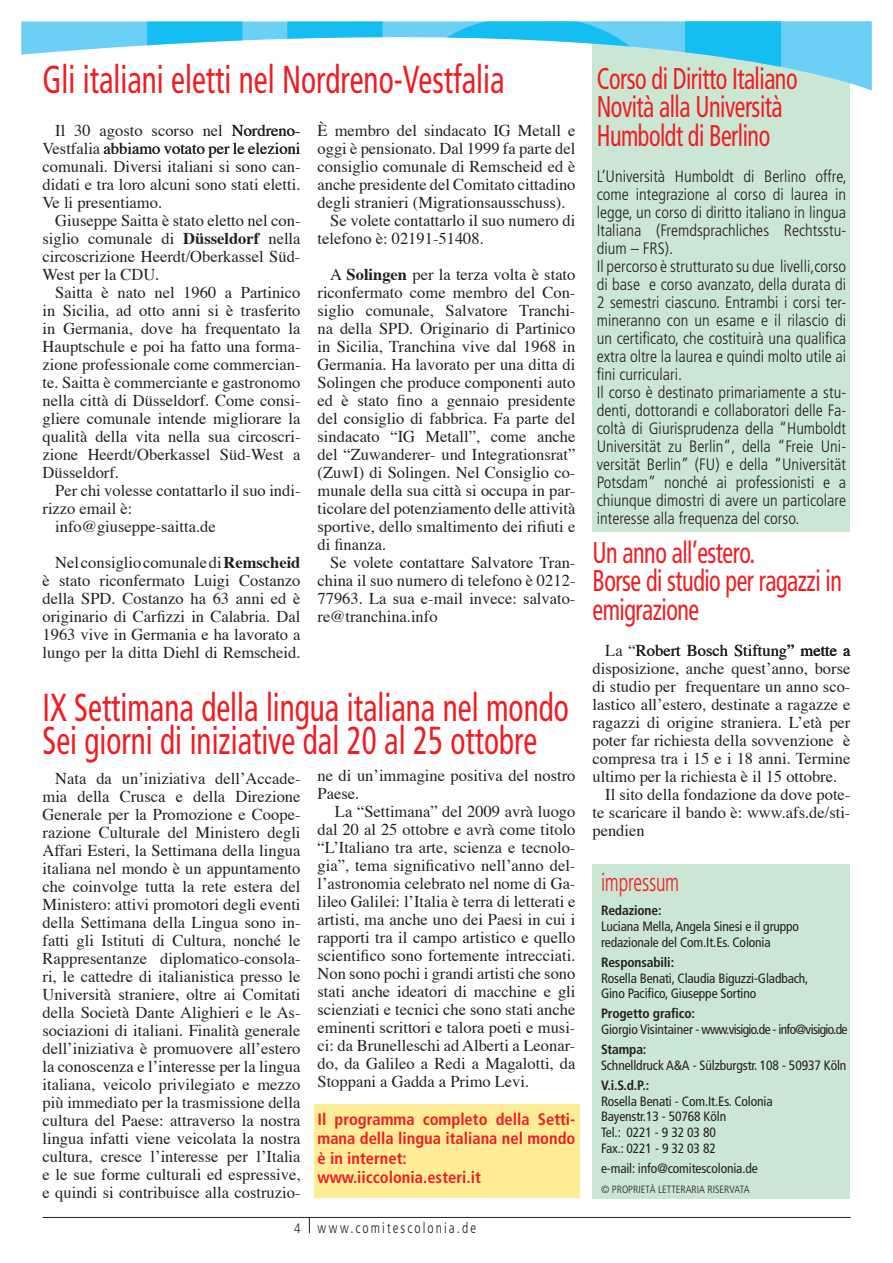
<style>
.page{position:relative;width:893px;height:1263px;background:#fff}
.page>*{position:absolute;margin:0;border:0;box-sizing:border-box;transform-origin:0 0}
.Titolo_articolo{font:condensed 39px "Frutiger";color:#ee1d23;scale:.8 1}
.titolo_piccolo{font:condensed 30px/28.5px "Frutiger";letter-spacing:-.02em;color:#ee1d23;scale:.8 1}
.fondo_titolo{font:300 condensed 25.5px "Frutiger";letter-spacing:-.01em;color:#ee1d23;scale:.8 1}
.Testo_art{font:16.5px/18px "Times";color:#231f20;text-align:justify}
.testo_lineare{font:300 condensed 16.5px/18px "Frutiger";color:#231f20;text-align:justify}
.testo_lineare-2{font:700 condensed 16.5px/19.5px "Frutiger";color:#ee1d23;text-align:justify}
.t1{font:300 condensed 15px "Frutiger";letter-spacing:.155em;color:#231f20;scale:.9 1}
.testo_frutiger{font:condensed 13.5px "Frutiger";letter-spacing:-.01em;color:#231f20}
.testo_frutiger-2{font:700 condensed 13.5px "Frutiger";letter-spacing:-.01em;color:#231f20}
.testo_frutiger-3{font:condensed 13.5px "Frutiger";letter-spacing:-.05em;color:#231f20}
.testo_lineare-3{font:300 condensed 10.5px "Frutiger";color:#231f20}
.s1{font-weight:700}
</style>
<div class="page">
<div style="left:314px;top:1104px;width:265px;height:94px;background:#ffec96"></div>
<div style="left:592px;top:34px;width:258px;height:497px;background:#cbe6d3"></div>
<div style="left:592px;top:864px;width:258px;height:335px;background:#cbe6d3"></div>
<svg style="left:309px;top:1218px;width:1px;height:15px"></svg>
<hr style="left:43px;top:1217px;width:807px;height:1px;background:#231f20">
<svg style="left:21px;top:21px;width:851px;height:70px;fill:#6bcff6"></svg>
<svg style="left:147px;top:21px;width:235px;height:70px"></svg>
<svg style="left:399px;top:21px;width:268px;height:70px"></svg>
<svg style="left:685px;top:21px;width:95px;height:70px;fill:#15bef2"></svg>
<p class="Titolo_articolo" style="left:43px;top:57px;width:579px">Gli italiani eletti nel Nordreno-Vestfalia</p>
<p class="Testo_art" style="left:43px;top:122px;width:259px;text-align:left;text-indent:13px">Il 30 agosto scorso nel<br>Vestfalia abbiamo votato per le elezioni comunali. Diversi italiani si sono can&shy;didati e tra loro alcuni sono stati eletti.<br>Ve li presentiamo.</p>
<p class="Testo_art" style="left:43px;top:212px;width:259px;text-indent:13px">Giuseppe Saitta è stato eletto nel con&shy;siglio comunale di <span class="s1">Düsseldorf</span> nella circoscrizione Heerdt/Oberkassel Süd-West per la CDU.</p>
<p class="Testo_art" style="left:43px;top:284px;width:259px;text-indent:13px">Saitta è nato nel 1960 a Partinico in Sicilia, ad otto anni si è trasferito in Germania, dove ha frequentato la Hauptschule e poi ha fatto una forma&shy;zione professionale come commercian&shy;te. Saitta è commerciante e gastronomo nella città di Düsseldorf. Come consi&shy;gliere comunale intende migliorare la qualità della vita nella sua circoscri&shy;zione Heerdt/Oberkassel Süd-West a Düsseldorf.</p>
<p class="Testo_art" style="left:43px;top:482px;width:259px;text-indent:13px">Per chi volesse contattarlo il suo indi&shy;rizzo email è:</p>
<p class="Testo_art" style="left:55px;top:518px;width:162px">info@giuseppe-saitta.de</p>
<p class="Testo_art" style="left:43px;top:554px;width:259px;text-indent:13px">Nel consiglio comunale di <span class="s1">Remscheid </span>è stato riconfermato Luigi Costanzo della SPD. Costanzo ha 63 anni ed è originario di Carfizzi in Calabria. Dal 1963 vive in Germania e ha lavorato a lungo per la ditta Diehl di Remscheid.</p>
<p class="Testo_art" style="left:317px;top:122px;width:259px">È membro del sindacato IG Metall e oggi è pensionato. Dal 1999 fa parte del consiglio comunale di Remscheid ed è anche presidente del Comitato cittadino degli stranieri (Migrationsausschuss).</p>
<p class="Testo_art" style="left:317px;top:212px;width:259px;text-indent:13px">Se volete contattarlo il suo numero di telefono è: 02191-51408.</p>
<p class="Testo_art" style="left:317px;top:266px;width:259px;text-indent:13px">A <span class="s1">Solingen</span> per la terza volta è stato riconfermato come membro del Con&shy;siglio comunale, Salvatore Tranchi&shy;na della SPD. Originario di Partinico in Sicilia, Tranchina vive dal 1968 in Germania. Ha lavorato per una ditta di Solingen che produce componenti auto ed è stato fino a gennaio presidente del consiglio di fabbrica. Fa parte del sindacato “IG Metall”, come anche del “Zuwanderer- und Integrationsrat” (ZuwI) di Solingen. Nel Consiglio co&shy;munale della sua città si occupa in par&shy;ticolare del potenziamento delle attività sportive, dello smaltimento dei rifiuti e di finanza.</p>
<p class="Testo_art" style="left:317px;top:554px;width:259px;text-indent:13px">Se volete contattare Salvatore Tran&shy;china il suo numero di telefono è 0212- 77963. La sua e-mail invece: salvato&shy;re@tranchina.info</p>
<p class="Titolo_articolo" style="left:43px;top:685px;width:659px">IX Settimana della lingua italiana nel mondo</p>
<p class="Titolo_articolo" style="left:43px;top:718px;width:620px">Sei giorni di iniziative dal 20 al 25 ottobre</p>
<p class="Testo_art" style="left:43px;top:770px;width:259px;text-indent:13px">Nata da un’iniziativa dell’Accade&shy;mia della Crusca e della Direzione Generale per la Promozione e Coope&shy;razione Culturale del Ministero degli Affari Esteri, la Settimana della lingua italiana nel mondo è un appuntamento che coinvolge tutta la rete estera del Ministero: attivi promotori degli eventi della Settimana della Lingua sono in&shy;fatti gli Istituti di Cultura, nonché le Rappresentanze diplomatico-consola&shy;ri, le cattedre di italianistica presso le Università straniere, oltre ai Comitati della Società Dante Alighieri e le As&shy;sociazioni di italiani. Finalità generale dell’iniziativa è promuovere all’estero la conoscenza e l’interesse per la lingua italiana, veicolo privilegiato e mezzo più immediato per la trasmissione della cultura del Paese: attraverso la nostra lingua infatti viene veicolata la nostra cultura, cresce l’interesse per l’Italia e le sue forme culturali ed espressive, e quindi si contribuisce alla costruzio-</p>
<p class="Testo_art" style="left:317px;top:768px;width:259px">ne di un’immagine positiva del nostro<br>Paese.</p>
<p class="Testo_art" style="left:317px;top:804px;width:259px;text-indent:17px">La “Settimana” del 2009 avrà luogo dal 20 al 25 ottobre e avrà come titolo “L’Italiano tra arte, scienza e tecnolo&shy;gia”, tema significativo nell’anno del&shy;l’astronomia celebrato nel nome di Ga&shy;lileo Galilei: l’Italia è terra di letterati e artisti, ma anche uno dei Paesi in cui i rapporti tra il campo artistico e quello scientifico sono fortemente intrecciati.<br>Non sono pochi i grandi artisti che sono stati anche ideatori di macchine e gli scienziati e tecnici che sono stati anche eminenti scrittori e talora poeti e musi&shy;ci: da Brunelleschi ad Alberti a Leonar&shy;do, da Galileo a Redi a Magalotti, da Stoppani a Gadda a Primo Levi.</p>
<p class="testo_lineare-2" style="left:317px;top:1109px;width:259px">Il programma completo della Setti&shy;mana della lingua italiana nel mondo è in internet:</p>
<p class="testo_lineare-2" style="left:317px;top:1168px;width:165px">www.iiccolonia.esteri.it</p>
<p class="t1" style="left:317px;top:1219px;width:178px">www.comitescolonia.de</p>
<p class="titolo_piccolo" style="left:597px;top:64px;width:253px">Corso di Diritto Italiano</p>
<p class="titolo_piccolo" style="left:597px;top:93px;width:234px">Novità alla Università<br>Humboldt di Berlino</p>
<p class="testo_lineare" style="left:597px;top:167px;width:252px">L’Università Humboldt di Berlino offre, come integrazione al corso di laurea in legge, un corso di diritto italiano in lingua Italiana (Fremdsprachliches Rechtsstu&shy;dium – FRS).</p>
<p class="testo_lineare" style="left:597px;top:257px;width:251px">Il percorso è strutturato su due livelli,corso di base e corso avanzato, della durata di 2 semestri ciascuno. Entrambi i corsi ter&shy;mineranno con un esame e il rilascio di un certificato, che costituirà una qualifica extra oltre la laurea e quindi molto utile ai fini curriculari.</p>
<p class="testo_lineare" style="left:597px;top:383px;width:251px">Il corso è destinato primariamente a stu&shy;denti, dottorandi e collaboratori delle Fa&shy;coltà di Giurisprudenza della “Humboldt Universität zu Berlin”, della “Freie Uni&shy;versität Berlin” (FU) e della “Universität Potsdam” nonché ai professionisti e a chiunque dimostri di avere un particolare interesse alla frequenza del corso.</p>
<p class="titolo_piccolo" style="left:592px;top:538px;width:205px">Un anno all’estero.</p>
<p class="titolo_piccolo" style="left:592px;top:567px;width:313px">Borse di studio per ragazzi in emigrazione</p>
<p class="Testo_art" style="left:592px;top:642px;width:259px;text-indent:13px">La “Robert Bosch Stiftung” mette a disposizione, anche quest’anno, borse di studio per frequentare un anno sco&shy;lastico all’estero, destinate a ragazze e ragazzi di origine straniera. L’età per poter far richiesta della sovvenzione è compresa tra i 15 e i 18 anni. Termine ultimo per la richiesta è il 15 ottobre.</p>
<p class="Testo_art" style="left:592px;top:786px;width:259px;text-indent:13px">Il sito della fondazione da dove pote&shy;te scaricare il bando è: www.afs.de/sti&shy;pendien</p>
<p class="fondo_titolo" style="left:601px;top:868px;width:99px">impressum</p>
<p class="testo_frutiger-2" style="left:601px;top:903px;width:62px">Redazione:</p>
<p class="testo_frutiger" style="left:601px;top:918px;width:200px">Luciana Mella, Angela Sinesi e il gruppo</p>
<p class="testo_frutiger" style="left:601px;top:934px;width:171px">redazionale del Com.It.Es. Colonia</p>
<p class="testo_frutiger-2" style="left:601px;top:954px;width:75px">Responsabili:</p>
<p class="testo_frutiger" style="left:601px;top:970px;width:209px">Rosella Benati, Claudia Biguzzi-Gladbach,</p>
<p class="testo_frutiger" style="left:601px;top:986px;width:157px">Gino Pacifico, Giuseppe Sortino</p>
<p class="testo_frutiger-2" style="left:601px;top:1006px;width:95px">Progetto grafico:</p>
<p class="testo_frutiger-3" style="left:601px;top:1021px;width:248px">Giorgio Visintainer - www.visigio.de - info@visigio.de</p>
<p class="testo_frutiger-2" style="left:601px;top:1041px;width:47px">Stampa:</p>
<p class="testo_frutiger" style="left:601px;top:1057px;width:247px">Schnelldruck A&amp;A - Sülzburgstr. 108 - 50937 Köln</p>
<p class="testo_frutiger-2" style="left:601px;top:1077px;width:50px">V.i.S.d.P.:</p>
<p class="testo_frutiger" style="left:601px;top:1093px;width:173px">Rosella Benati - Com.It.Es. Colonia</p>
<p class="testo_frutiger" style="left:601px;top:1109px;width:127px">Bayenstr.13 - 50768 Köln</p>
<p class="testo_frutiger" style="left:601px;top:1124px;width:116px">Tel.: 0221 - 9 32 03 80</p>
<p class="testo_frutiger" style="left:601px;top:1140px;width:116px">Fax.: 0221 - 9 32 03 82</p>
<p class="testo_frutiger" style="left:601px;top:1160px;width:158px">e-mail: info@comitescolonia.de</p>
<p class="testo_lineare-3" style="left:601px;top:1183px;width:150px">© PROPRIETÀ LETTERARIA RISERVATA</p>
</div>
